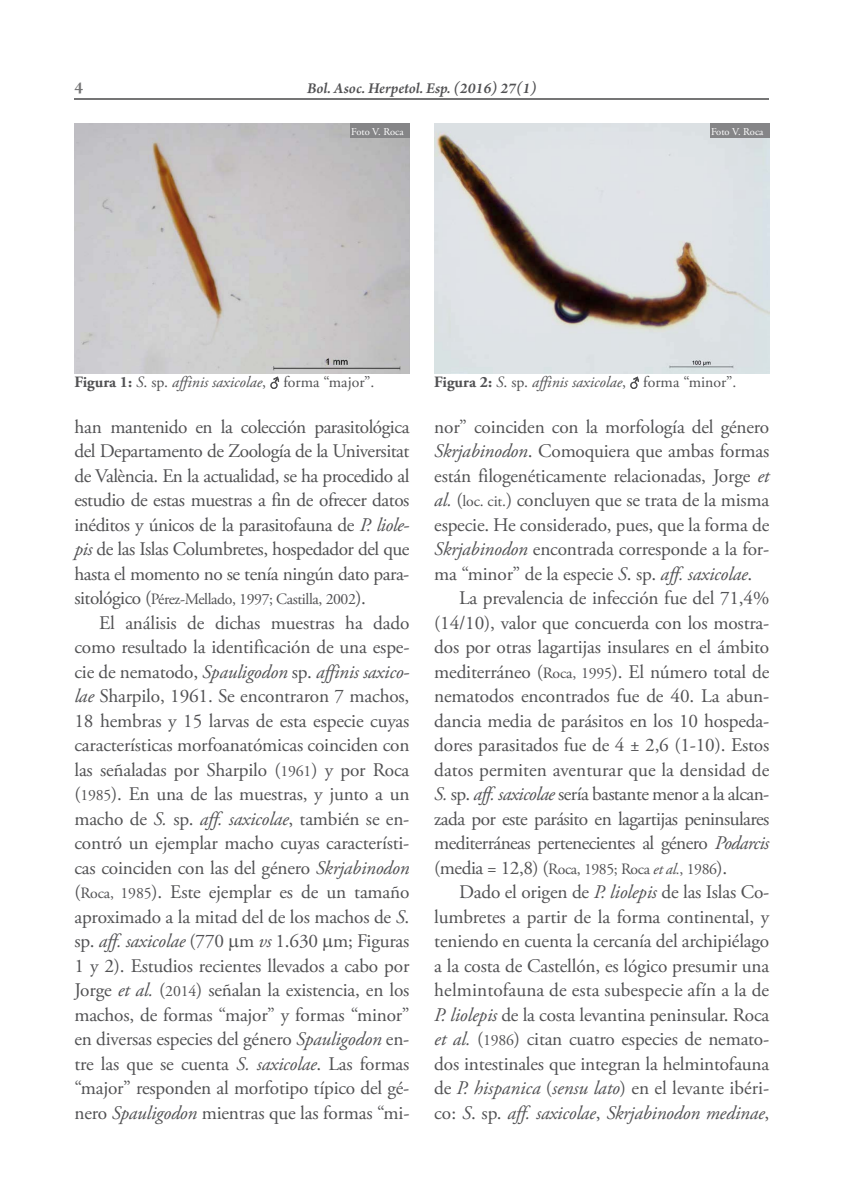
<style>
.page{position:relative;width:844px;height:1190px;background:#fff}
.page>*{position:absolute;margin:0;border:0;box-sizing:border-box;transform-origin:0 0}
.t1{font:19.25px/24.5px "Adobe Garamond Pro";letter-spacing:-.01em;color:#515153;text-align:justify}
.t2{font:19.25px "Adobe Garamond Pro";letter-spacing:-.03em;color:#515153}
.t3{font:600 17.5px "Arno Pro";color:#757576}
.t4{font:15.75px "Adobe Garamond Pro";color:#515153}
.t5{font:15.75px "Adobe Garamond Pro";letter-spacing:-.025em;color:#515153}
.t6{font:italic 600 15.75px "Arno Pro";color:#515153}
.t7{font:10.5px "Adobe Garamond Pro";color:#fff}
.s1{font-weight:700}
.s2{font-style:italic}
.s3{font-size:19.25px}
.s4{font-size:15.75px}
</style>
<div class="page">
<hr style="left:74px;top:99px;width:695px;height:1px;background:#757576">
<img style="left:74px;top:123px;width:335px;height:250px">
<img style="left:434px;top:123px;width:335px;height:250px">
<div style="left:350px;top:123px;width:59px;height:15px;background:#858587"></div>
<div style="left:709px;top:123px;width:60px;height:15px;background:#858587"></div>
<svg style="left:270px;top:376px;width:10px;height:13px"></svg>
<svg style="left:630px;top:376px;width:9px;height:13px"></svg>
<p class="t3" style="left:74px;top:76px;width:10px">4</p>
<p class="t6" style="left:307px;top:78px;width:231px">Bol. Asoc. Herpetol. Esp. (2016) 27(1)</p>
<p class="t7" style="left:351px;top:127px;width:54px">Foto V. Roca</p>
<p class="t7" style="left:711px;top:127px;width:54px">Foto V. Roca</p>
<p class="t4" style="left:74px;top:376px;width:301px"><span class="s1">Figura 1:</span> <span class="s2">S</span>. sp. <span class="s2">affinis saxicolae</span>, forma “major”.</p>
<p class="t4" style="left:434px;top:376px;width:303px"><span class="s1">Figura 2:</span> <span class="s2">S</span>. sp. <span class="s2">affinis saxicolae</span>, forma “minor”.</p>
<p class="t1" style="left:74px;top:416px;width:336px">han mantenido en la colección parasitológica del Departamento de Zoología de la Universitat de València. En la actualidad, se ha procedido al estudio de estas muestras a fin de ofrecer datos inéditos y únicos de la parasitofauna de <span class="s2">P. liole&shy;pis</span> de las Islas Columbretes, hospedador del que hasta el momento no se tenía ningún dato para-</p>
<p class="t5" style="left:74px;top:593px;width:293px"><span class="s3">sitológico (</span>Pérez-Mellado, 1997; Castilla, 2002<span class="s3">).</span></p>
<p class="t1" style="left:74px;top:612px;width:336px;text-indent:25px">El análisis de dichas muestras ha dado como resultado la identificación de una espe&shy;cie de nematodo, <span class="s2">Spauligodon</span> sp. <span class="s2">affinis saxico&shy;lae</span> Sharpilo, 1961. Se encontraron 7 machos, 18 hembras y 15 larvas de esta especie cuyas características morfoanatómicas coinciden con las señaladas por Sharpilo (<span class="s4">1961</span>) y por Roca (<span class="s4">1985</span>). En una de las muestras, y junto a un macho de <span class="s2">S.</span> sp. <span class="s2">aff. saxicolae</span>, también se en&shy;contró un ejemplar macho cuyas característi&shy;cas coinciden con las del género <span class="s2">Skrjabinodon </span>(<span class="s4">Roca, 1985</span>). Este ejemplar es de un tamaño aproximado a la mitad del de los machos de <span class="s2">S</span>. sp. <span class="s2">aff. saxicolae</span> (770 m <span class="s2">vs</span> 1.630 m; Figuras 1 y 2). Estudios recientes llevados a cabo por Jorge <span class="s2">et al.</span> (<span class="s4">2014</span>) señalan la existencia, en los machos, de formas “major” y formas “minor” en diversas especies del género <span class="s2">Spauligodon</span> en&shy;tre las que se cuenta <span class="s2">S. saxicolae</span>. Las formas “major” responden al morfotipo típico del gé&shy;nero <span class="s2">Spauligodon</span> mientras que las formas “mi-</p>
<p class="t1" style="left:434px;top:416px;width:336px">nor” coinciden con la morfología del género</p>
<p class="t1" style="left:434px;top:440px;width:336px"><span class="s2">Skrjabinodon</span>. Comoquiera que ambas formas</p>
<p class="t1" style="left:434px;top:465px;width:336px">están filogenéticamente relacionadas, Jorge <span class="s2">et</span></p>
<p class="t1" style="left:434px;top:489px;width:336px"><span class="s2">al.</span> (<span class="s4">loc. cit.</span>) concluyen que se trata de la misma</p>
<p class="t1" style="left:434px;top:514px;width:336px">especie. He considerado, pues, que la forma de</p>
<p class="t1" style="left:434px;top:538px;width:336px"><span class="s2">Skrjabinodon</span> encontrada corresponde a la for-</p>
<p class="t1" style="left:434px;top:563px;width:319px">ma “minor” de la especie <span class="s2">S</span>. sp. <span class="s2">aff. saxicolae</span>.</p>
<p class="t1" style="left:459px;top:587px;width:312px">La prevalencia de infección fue del 71,4%</p>
<p class="t1" style="left:434px;top:612px;width:336px">(14/10), valor que concuerda con los mostra-</p>
<p class="t1" style="left:434px;top:636px;width:336px">dos por otras lagartijas insulares en el ámbito</p>
<p class="t1" style="left:434px;top:661px;width:336px">mediterráneo (<span class="s4">Roca, 1995</span>). El número total de</p>
<p class="t1" style="left:434px;top:685px;width:336px">nematodos encontrados fue de 40. La abun-</p>
<p class="t1" style="left:434px;top:710px;width:336px">dancia media de parásitos en los 10 hospeda-</p>
<p class="t1" style="left:434px;top:734px;width:336px">dores parasitados fue de 4 ± 2,6 (1-10). Estos</p>
<p class="t1" style="left:434px;top:759px;width:336px">datos permiten aventurar que la densidad de</p>
<p class="t2" style="left:434px;top:786px;width:336px"><span class="s2">S.</span> sp. <span class="s2">aff. saxicolae</span> sería bastante menor a la alcan-</p>
<p class="t2" style="left:434px;top:811px;width:336px">zada por este parásito en lagartijas peninsulares</p>
<p class="t2" style="left:434px;top:835px;width:336px">mediterráneas pertenecientes al género <span class="s2">Podarcis</span></p>
<p class="t5" style="left:434px;top:862px;width:294px"><span class="s3">(media = 12,8) (</span>Roca, 1985; Roca <span class="s2">et al.</span>, 1986<span class="s3">).</span></p>
<p class="t1" style="left:434px;top:881px;width:336px;text-indent:25px">Dado el origen de <span class="s2">P. liolepis</span> de las Islas Co&shy;lumbretes a partir de la forma continental, y teniendo en cuenta la cercanía del archipiélago a la costa de Castellón, es lógico presumir una helmintofauna de esta subespecie afín a la de <span class="s2">P. liolepis</span> de la costa levantina peninsular. Roca <span class="s2">et al.</span> (<span class="s4">1986</span>) citan cuatro especies de nemato&shy;dos intestinales que integran la helmintofauna de <span class="s2">P. hispanica</span> (<span class="s2">sensu lato</span>) en el levante ibéri&shy;co: <span class="s2">S</span>. sp. <span class="s2">aff. saxicolae</span>, <span class="s2">Skrjabinodon medinae</span>,</p>
</div>
